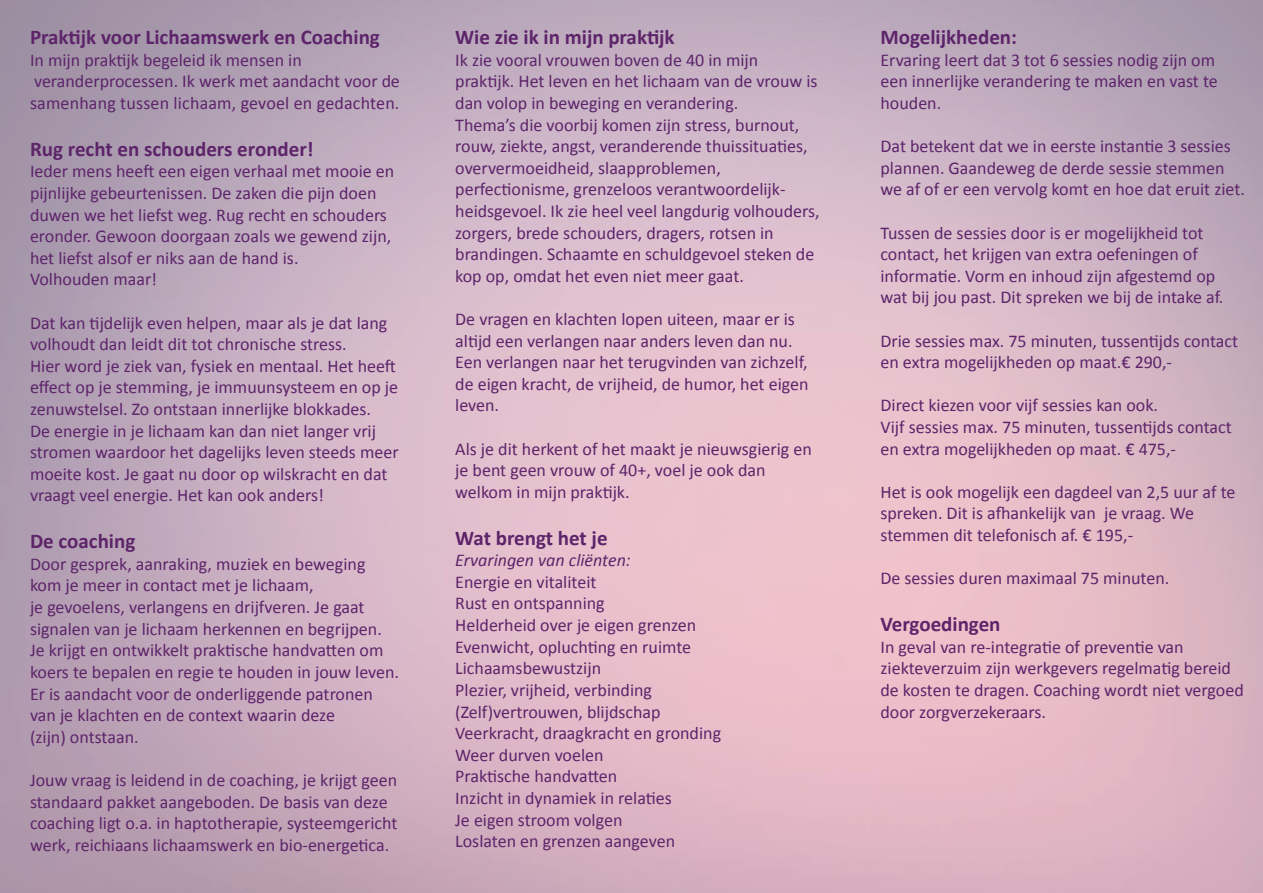
<style>
.page{position:relative;width:1263px;height:893px;background:#fff}
.page>*{position:absolute;margin:0;border:0;box-sizing:border-box;transform-origin:0 0}
.t1{font:700 21px "Calibri";color:#5d246a}
.t2{font:18px/21.6px "Calibri";color:#5d246a}
.t3{font:italic 18px "Calibri";color:#5d246a}
</style>
<div class="page">
<p class="t1" style="left:30px;top:24px;width:351px">Praktijk voor Lichaamswerk en Coaching</p>
<p class="t2" style="left:30px;top:48px;width:371px">In mijn praktijk begeleid ik mensen in veranderprocessen. Ik werk met aandacht voor de samenhang tussen lichaam, gevoel en gedachten.</p>
<p class="t1" style="left:30px;top:136px;width:285px">Rug recht en schouders eronder!</p>
<p class="t2" style="left:30px;top:160px;width:366px">Ieder mens heeft een eigen verhaal met mooie en pijnlijke gebeurtenissen. De zaken die pijn doen duwen we het liefst weg. Rug recht en schouders eronder. Gewoon doorgaan zoals we gewend zijn, het liefst alsof er niks aan de hand is.<br>Volhouden maar!</p>
<p class="t2" style="left:30px;top:311px;width:370px">Dat kan tijdelijk even helpen, maar als je dat lang volhoudt dan leidt dit tot chronische stress.<br>Hier word je ziek van, fysiek en mentaal. Het heeft effect op je stemming, je immuunsysteem en op je zenuwstelsel. Zo ontstaan innerlijke blokkades.<br>De energie in je lichaam kan dan niet langer vrij stromen waardoor het dagelijks leven steeds meer moeite kost. Je gaat nu door op wilskracht en dat vraagt veel energie. Het kan ook anders!</p>
<p class="t1" style="left:30px;top:528px;width:107px">De coaching</p>
<p class="t2" style="left:30px;top:552px;width:371px">Door gesprek, aanraking, muziek en beweging kom je meer in contact met je lichaam,<br>je gevoelens, verlangens en drijfveren. Je gaat signalen van je lichaam herkennen en begrijpen.<br>Je krijgt en ontwikkelt praktische handvatten om koers te bepalen en regie te houden in jouw leven.<br>Er is aandacht voor de onderliggende patronen van je klachten en de context waarin deze<br>(zijn) ontstaan.</p>
<p class="t2" style="left:30px;top:768px;width:369px">Jouw vraag is leidend in de coaching, je krijgt geen standaard pakket aangeboden. De basis van deze coaching ligt o.a. in haptotherapie, systeemgericht werk, reichiaans lichaamswerk en bio-energetica.</p>
<p class="t1" style="left:455px;top:24px;width:221px">Wie zie ik in mijn praktijk</p>
<p class="t2" style="left:455px;top:48px;width:366px">Ik zie vooral vrouwen boven de 40 in mijn praktijk. Het leven en het lichaam van de vrouw is dan volop in beweging en verandering.<br>Thema’s die voorbij komen zijn stress, burnout, rouw, ziekte, angst, veranderende thuissituaties, oververmoeidheid, slaapproblemen, perfectionisme, grenzeloos verantwoordelijk&shy;heidsgevoel. Ik zie heel veel langdurig volhouders, zorgers, brede schouders, dragers, rotsen in brandingen. Schaamte en schuldgevoel steken de kop op, omdat het even niet meer gaat.</p>
<p class="t2" style="left:455px;top:307px;width:355px">De vragen en klachten lopen uiteen, maar er is altijd een verlangen naar anders leven dan nu.<br>Een verlangen naar het terugvinden van zichzelf, de eigen kracht, de vrijheid, de humor, het eigen leven.</p>
<p class="t2" style="left:455px;top:437px;width:358px">Als je dit herkent of het maakt je nieuwsgierig en je bent geen vrouw of 40+, voel je ook dan welkom in mijn praktijk.</p>
<p class="t1" style="left:455px;top:525px;width:154px">Wat brengt het je</p>
<p class="t3" style="left:455px;top:549px;width:177px">Ervaringen van cliënten:</p>
<p class="t2" style="left:455px;top:570px;width:267px">Energie en vitaliteit<br>Rust en ontspanning<br>Helderheid over je eigen grenzen<br>Evenwicht, opluchting en ruimte<br>Lichaamsbewustzijn<br>Plezier, vrijheid, verbinding (Zelf)vertrouwen, blijdschap<br>Veerkracht, draagkracht en gronding<br>Weer durven voelen<br>Praktische handvatten<br>Inzicht in dynamiek in relaties<br>Je eigen stroom volgen<br>Loslaten en grenzen aangeven</p>
<p class="t1" style="left:880px;top:24px;width:138px">Mogelijkheden:</p>
<p class="t2" style="left:880px;top:48px;width:339px">Ervaring leert dat 3 tot 6 sessies nodig zijn om een innerlijke verandering te maken en vast te houden.</p>
<p class="t2" style="left:880px;top:135px;width:366px">Dat betekent dat we in eerste instantie 3 sessies plannen. Gaandeweg de derde sessie stemmen we af of er een vervolg komt en hoe dat eruit ziet.</p>
<p class="t2" style="left:880px;top:221px;width:344px">Tussen de sessies door is er mogelijkheid tot contact, het krijgen van extra oefeningen of informatie. Vorm en inhoud zijn afgestemd op wat bij jou past. Dit spreken we bij de intake af.</p>
<p class="t2" style="left:880px;top:329px;width:359px">Drie sessies max. 75 minuten, tussentijds contact en extra mogelijkheden op maat.€ 290,-</p>
<p class="t2" style="left:880px;top:394px;width:353px">Direct kiezen voor vijf sessies kan ook.<br>Vijf sessies max. 75 minuten, tussentijds contact en extra mogelijkheden op maat. € 475,-</p>
<p class="t2" style="left:880px;top:480px;width:356px">Het is ook mogelijk een dagdeel van 2,5 uur af te spreken. Dit is afhankelijk van je vraag. We stemmen dit telefonisch af. € 195,-</p>
<p class="t2" style="left:880px;top:567px;width:290px">De sessies duren maximaal 75 minuten.</p>
<p class="t1" style="left:880px;top:611px;width:122px">Vergoedingen</p>
<p class="t2" style="left:880px;top:635px;width:365px">In geval van re-integratie of preventie van ziekteverzuim zijn werkgevers regelmatig bereid de kosten te dragen. Coaching wordt niet vergoed door zorgverzekeraars.</p>
</div>
